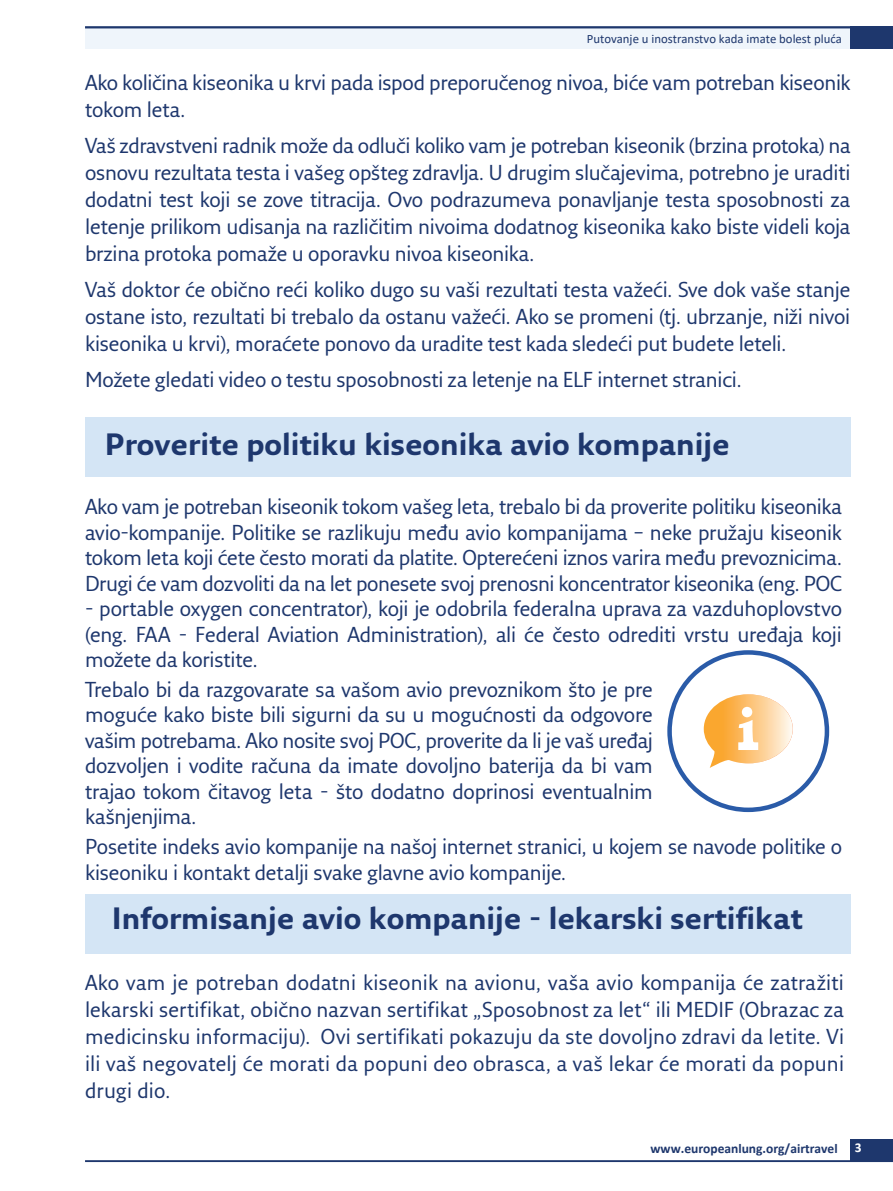
<style>
.page{position:relative;width:893px;height:1191px;background:#fff}
.page>*{position:absolute;margin:0;border:0;box-sizing:border-box;transform-origin:0 0}
.t1{font:700 30px "Fresco Sans Pro";color:#1e376d}
.H___B-head{font:21px/27px "Fresco Sans Pro";letter-spacing:-.01em;color:#1e376d;text-align:justify}
.t2{font:700 13.5px "Calibri";color:#1e376d}
.t3{font:700 13.5px "Calibri";color:#fff}
.t4{font:12.75px "Calibri";color:#1e376d}
</style>
<div class="page">
<div style="left:85px;top:26px;width:808px;height:23px;background:#eff5fb"></div>
<div style="left:850px;top:26px;width:43px;height:23px;background:#1e376d"></div>
<div style="left:850px;top:1138px;width:43px;height:23px;background:#1e376d"></div>
<hr style="left:85px;top:26px;width:808px;height:2px;background:#1e376d">
<hr style="left:85px;top:1160px;width:808px;height:2px;background:#1e376d">
<div style="left:85px;top:417px;width:765px;height:60px;background:#d4e5f5"></div>
<svg style="left:667px;top:650px;width:162px;height:162px"></svg>
<div style="left:85px;top:894px;width:765px;height:59px;background:#d4e5f5"></div>
<p class="t4" style="left:587px;top:29px;width:257px">Putovanje u inostranstvo kada imate bolest pluća</p>
<p class="H___B-head" style="left:85px;top:69px;width:767px">Ako količina kiseonika u krvi pada ispod preporučenog nivoa, biće vam potreban kiseonik tokom leta.</p>
<p class="H___B-head" style="left:85px;top:132px;width:767px">Vaš zdravstveni radnik može da odluči koliko vam je potreban kiseonik (brzina protoka) na osnovu rezultata testa i vašeg opšteg zdravlja. U drugim slučajevima, potrebno je uraditi dodatni test koji se zove titracija. Ovo podrazumeva ponavljanje testa sposobnosti za letenje prilikom udisanja na različitim nivoima dodatnog kiseonika kako biste videli koja brzina protoka pomaže u oporavku nivoa kiseonika.</p>
<p class="H___B-head" style="left:85px;top:276px;width:767px">Vaš doktor će obično reći koliko dugo su vaši rezultati testa važeći. Sve dok vaše stanje ostane isto, rezultati bi trebalo da ostanu važeći. Ako se promeni (tj. ubrzanje, niži nivoi kiseonika u krvi), moraćete ponovo da uradite test kada sledeći put budete leteli.</p>
<p class="H___B-head" style="left:85px;top:366px;width:658px">Možete gledati video o testu sposobnosti za letenje na ELF internet stranici.</p>
<p class="t1" style="left:105px;top:425px;width:626px">Proverite politiku kiseonika avio kompanije</p>
<p class="H___B-head" style="left:85px;top:493px;width:759px;line-height:25.5px">Ako vam je potreban kiseonik tokom vašeg leta, trebalo bi da proverite politiku kiseonika avio-kompanije. Politike se razlikuju među avio kompanijama – neke pružaju kiseonik tokom leta koji ćete često morati da platite. Opterećeni iznos varira među prevoznicima.<br>Drugi će vam dozvoliti da na let ponesete svoj prenosni koncentrator kiseonika (eng. POC</p>
<p class="H___B-head" style="left:85px;top:595px;width:758px;line-height:25.5px">- portable oxygen concentrator), koji je odobrila federalna uprava za vazduhoplovstvo (eng. FAA - Federal Aviation Administration), ali će često odrediti vrstu uređaja koji možete da koristite.</p>
<p class="H___B-head" style="left:85px;top:676px;width:569px;line-height:25.5px">Trebalo bi da razgovarate sa vašom avio prevoznikom što je pre moguće kako biste bili sigurni da su u mogućnosti da odgovore vašim potrebama. Ako nosite svoj POC, proverite da li je vaš uređaj dozvoljen i vodite računa da imate dovoljno baterija da bi vam trajao tokom čitavog leta - što dodatno doprinosi eventualnim kašnjenjima.</p>
<p class="H___B-head" style="left:85px;top:833px;width:758px;line-height:25.5px">Posetite indeks avio kompanije na našoj internet stranici, u kojem se navode politike o kiseoniku i kontakt detalji svake glavne avio kompanije.</p>
<p class="t1" style="left:112px;top:899px;width:692px">Informisanje avio kompanije - lekarski sertifikat</p>
<p class="H___B-head" style="left:85px;top:969px;width:761px">Ako vam je potreban dodatni kiseonik na avionu, vaša avio kompanija će zatražiti lekarski sertifikat, obično nazvan sertifikat „Sposobnost za let“ ili MEDIF (Obrazac za medicinsku informaciju). Ovi sertifikati pokazuju da ste dovoljno zdravi da letite. Vi ili vaš negovatelj će morati da popuni deo obrasca, a vaš lekar će morati da popuni drugi dio.</p>
<p class="t2" style="left:651px;top:1139px;width:189px">www.europeanlung.org/airtravel</p>
<p class="t3" style="left:855px;top:1138px;width:8px">3</p>
</div>
